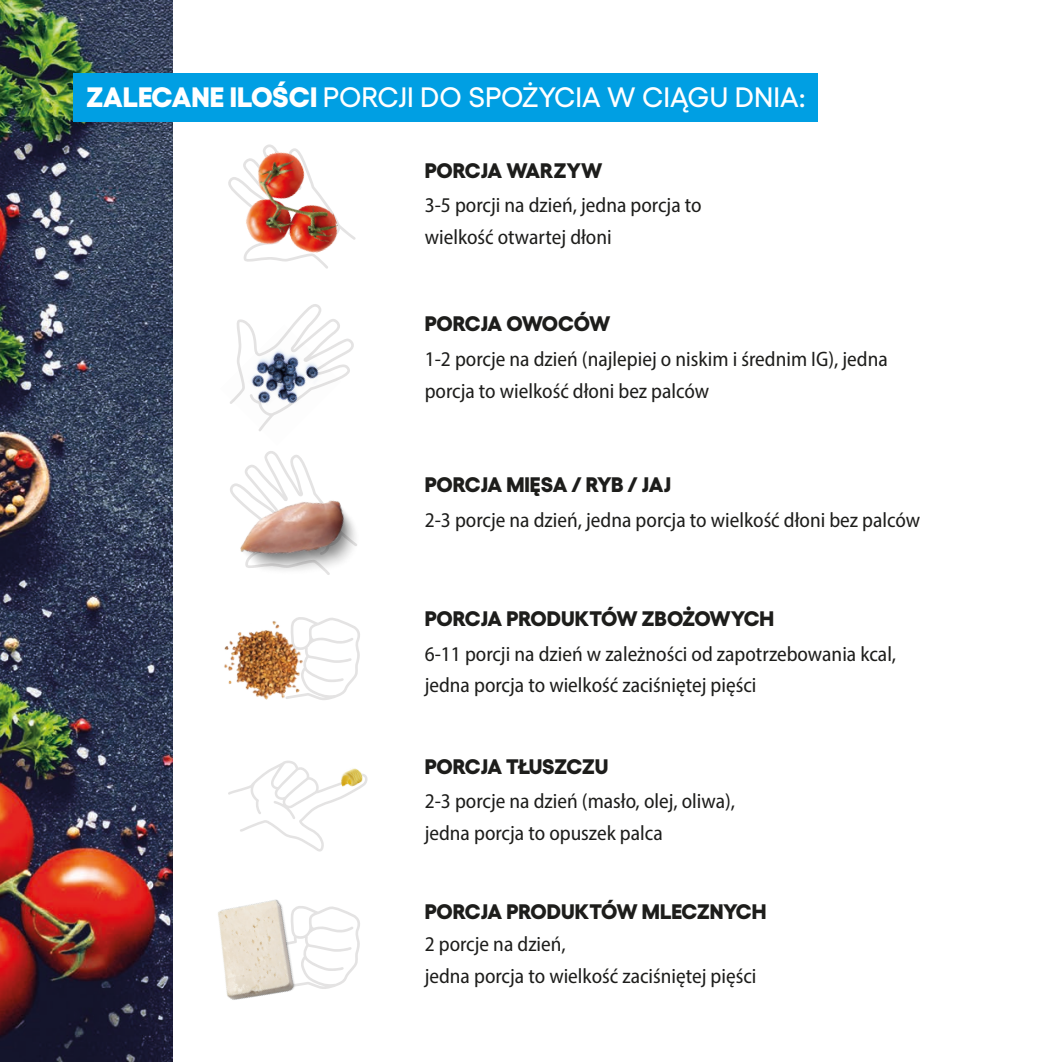
<style>
.page{position:relative;width:1062px;height:1062px;background:#fff}
.page>*{position:absolute;margin:0;border:0;box-sizing:border-box;transform-origin:0 0}
.t1{font:500 28px "Gellix";color:#fff}
.t2{font:semi-condensed 21px/31.5px "Myriad Pro";color:#1d1d1b}
.t3{font:800 21px "Gellix";letter-spacing:-.01em;color:#1d1d1b}
.s1{font-weight:800}
</style>
<div class="page">
<img style="left:0;top:0;width:173px;height:1062px">
<div style="left:73px;top:73px;width:744px;height:49px;background:#009fe3"></div>
<svg style="left:228px;top:760px;width:140px;height:92px"></svg>
<svg style="left:331px;top:637px;width:29px;height:62px"></svg>
<img style="left:224px;top:637px;width:107px;height:63px">
<img style="left:337px;top:764px;width:30px;height:27px">
<svg style="left:237px;top:304px;width:117px;height:75px"></svg>
<img style="left:230px;top:324px;width:111px;height:107px">
<img style="left:230px;top:451px;width:130px;height:186px">
<svg style="left:351px;top:913px;width:9px;height:59px"></svg>
<img style="left:165px;top:859px;width:186px;height:188px">
<img style="left:228px;top:144px;width:116px;height:125px">
<p class="t1" style="left:86px;top:75px;width:721px"><span class="s1">ZALECANE ILOŚCI</span> PORCJI DO SPOŻYCIA W CIĄGU DNIA:</p>
<p class="t3" style="left:425px;top:153px;width:179px">PORCJA WARZYW</p>
<p class="t2" style="left:425px;top:189px;width:278px">3-5 porcji na dzień, jedna porcja to wielkość otwartej dłoni</p>
<p class="t3" style="left:425px;top:307px;width:187px">PORCJA OWOCÓW</p>
<p class="t2" style="left:425px;top:343px;width:464px">1-2 porcje na dzień (najlepiej o niskim i średnim IG), jedna porcja to wielkość dłoni bez palców</p>
<p class="t3" style="left:425px;top:467px;width:248px">PORCJA MIĘSA / RYB / JAJ</p>
<p class="t2" style="left:425px;top:503px;width:497px">2-3 porcje na dzień, jedna porcja to wielkość dłoni bez palców</p>
<p class="t3" style="left:425px;top:601px;width:351px">PORCJA PRODUKTÓW ZBOŻOWYCH</p>
<p class="t2" style="left:425px;top:637px;width:473px">6-11 porcji na dzień w zależności od zapotrzebowania kcal,</p>
<p class="t2" style="left:425px;top:669px;width:333px">jedna porcja to wielkość zaciśniętej pięści</p>
<p class="t3" style="left:425px;top:749px;width:185px">PORCJA TŁUSZCZU</p>
<p class="t2" style="left:425px;top:785px;width:312px">2-3 porcje na dzień (masło, olej, oliwa),</p>
<p class="t2" style="left:425px;top:816px;width:239px">jedna porcja to opuszek palca</p>
<p class="t3" style="left:425px;top:894px;width:343px">PORCJA PRODUKTÓW MLECZNYCH</p>
<p class="t2" style="left:425px;top:928px;width:143px">2 porcje na dzień,</p>
<p class="t2" style="left:425px;top:959px;width:333px">jedna porcja to wielkość zaciśniętej pięści</p>
</div>
